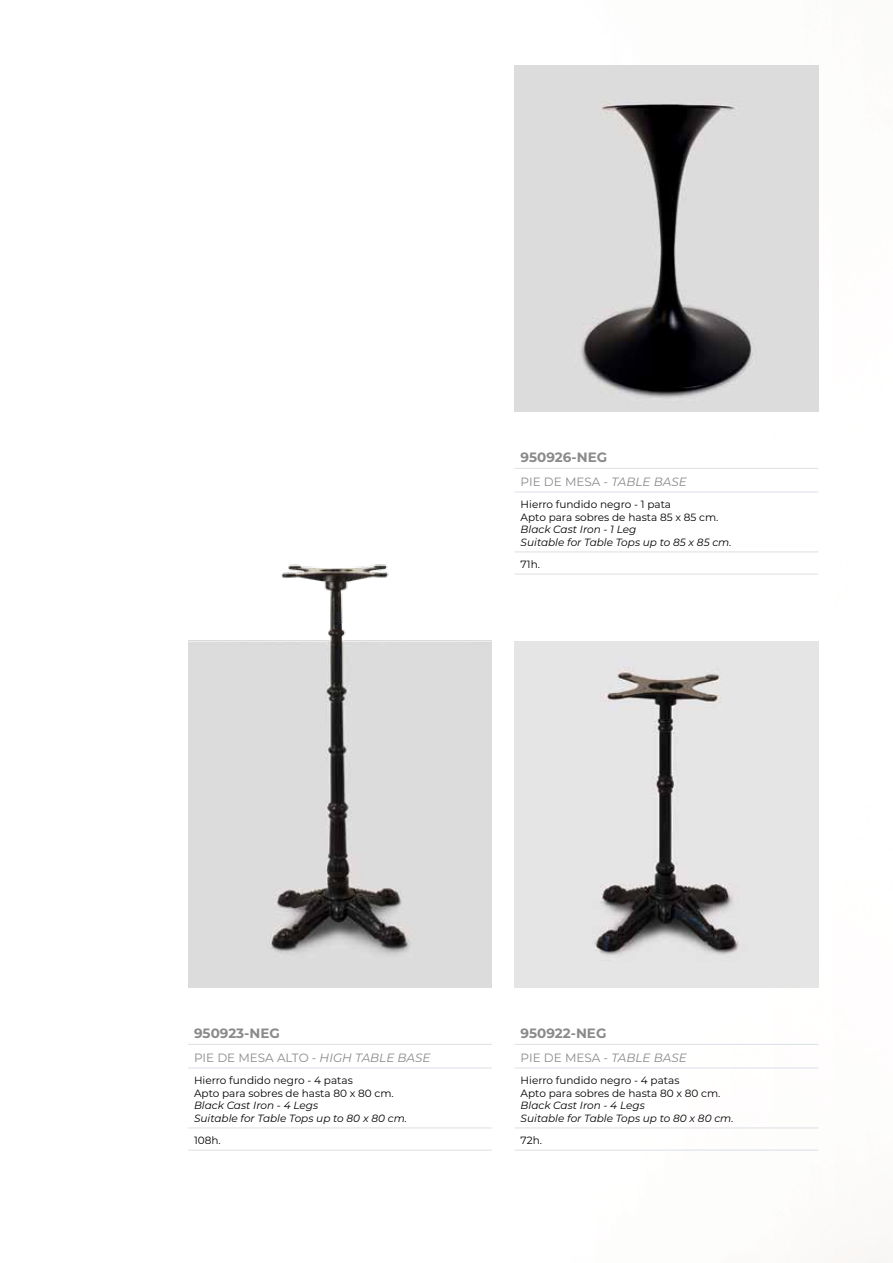
<style>
.page{position:relative;width:893px;height:1263px;background:#fff}
.page>*{position:absolute;margin:0;border:0;box-sizing:border-box;transform-origin:0 0}
.t1{font:700 13.5px "Montserrat";color:#8a8a8a}
.t2{font:12px "Montserrat";color:#8a8a8a}
.t3{font:10.5px/12.6px "Montserrat";color:#000}
.t4{font:italic 10.5px/12.6px "Montserrat";color:#000}
.s1{font-style:italic}
</style>
<div class="page">
<img style="left:515px;top:641px;width:303px;height:346px">
<hr style="left:188px;top:1044px;width:57px;height:1px;background:#dbe0e5">
<hr style="left:245px;top:1044px;width:58px;height:1px;background:#dbe0e5">
<hr style="left:303px;top:1044px;width:189px;height:1px;background:#dbe0e5">
<hr style="left:188px;top:1068px;width:57px;height:1px;background:#dbe0e5">
<hr style="left:245px;top:1068px;width:58px;height:1px;background:#dbe0e5">
<hr style="left:303px;top:1068px;width:189px;height:1px;background:#dbe0e5">
<hr style="left:188px;top:1128px;width:57px;height:1px;background:#dbe0e5">
<hr style="left:245px;top:1128px;width:58px;height:1px;background:#dbe0e5">
<hr style="left:303px;top:1128px;width:189px;height:1px;background:#dbe0e5">
<hr style="left:188px;top:1150px;width:57px;height:1px;background:#dbe0e5">
<hr style="left:245px;top:1150px;width:58px;height:1px;background:#dbe0e5">
<hr style="left:303px;top:1150px;width:189px;height:1px;background:#dbe0e5">
<hr style="left:515px;top:1044px;width:57px;height:1px;background:#dbe0e5">
<hr style="left:572px;top:1044px;width:57px;height:1px;background:#dbe0e5">
<hr style="left:629px;top:1044px;width:189px;height:1px;background:#dbe0e5">
<hr style="left:515px;top:1068px;width:57px;height:1px;background:#dbe0e5">
<hr style="left:572px;top:1068px;width:57px;height:1px;background:#dbe0e5">
<hr style="left:629px;top:1068px;width:189px;height:1px;background:#dbe0e5">
<hr style="left:515px;top:1128px;width:57px;height:1px;background:#dbe0e5">
<hr style="left:572px;top:1128px;width:57px;height:1px;background:#dbe0e5">
<hr style="left:629px;top:1128px;width:189px;height:1px;background:#dbe0e5">
<hr style="left:515px;top:1150px;width:57px;height:1px;background:#dbe0e5">
<hr style="left:572px;top:1150px;width:57px;height:1px;background:#dbe0e5">
<hr style="left:629px;top:1150px;width:189px;height:1px;background:#dbe0e5">
<img style="left:188px;top:564px;width:304px;height:423px">
<img style="left:515px;top:65px;width:303px;height:346px">
<hr style="left:515px;top:468px;width:57px;height:1px;background:#dbe0e5">
<hr style="left:572px;top:468px;width:57px;height:1px;background:#dbe0e5">
<hr style="left:629px;top:468px;width:189px;height:1px;background:#dbe0e5">
<hr style="left:515px;top:492px;width:57px;height:1px;background:#dbe0e5">
<hr style="left:572px;top:492px;width:57px;height:1px;background:#dbe0e5">
<hr style="left:629px;top:492px;width:189px;height:1px;background:#dbe0e5">
<hr style="left:515px;top:552px;width:57px;height:1px;background:#dbe0e5">
<hr style="left:572px;top:552px;width:57px;height:1px;background:#dbe0e5">
<hr style="left:629px;top:552px;width:189px;height:1px;background:#dbe0e5">
<hr style="left:515px;top:574px;width:57px;height:1px;background:#dbe0e5">
<hr style="left:572px;top:574px;width:57px;height:1px;background:#dbe0e5">
<hr style="left:629px;top:574px;width:189px;height:1px;background:#dbe0e5">
<p class="t1" style="left:521px;top:448px;width:88px">950926-NEG</p>
<p class="t2" style="left:521px;top:473px;width:168px">PIE DE MESA - <span class="s1">TABLE BASE</span></p>
<p class="t3" style="left:521px;top:498px;width:199px">Hierro fundido negro - 1 pata<br>Apto para sobres de hasta 85 x 85 cm.</p>
<p class="t4" style="left:521px;top:523px;width:212px">Black Cast Iron - 1 Leg<br>Suitable for Table Tops up to 85 x 85 cm.</p>
<p class="t3" style="left:521px;top:558px;width:21px">71h.</p>
<p class="t1" style="left:194px;top:1024px;width:87px">950923-NEG</p>
<p class="t2" style="left:194px;top:1049px;width:238px">PIE DE MESA ALTO - <span class="s1">HIGH TABLE BASE</span></p>
<p class="t3" style="left:194px;top:1074px;width:201px">Hierro fundido negro - 4 patas<br>Apto para sobres de hasta 80 x 80 cm.</p>
<p class="t4" style="left:194px;top:1099px;width:214px">Black Cast Iron - 4 Legs<br>Suitable for Table Tops up to 80 x 80 cm.</p>
<p class="t3" style="left:194px;top:1134px;width:28px">108h.</p>
<p class="t1" style="left:521px;top:1024px;width:87px">950922-NEG</p>
<p class="t2" style="left:521px;top:1049px;width:168px">PIE DE MESA - <span class="s1">TABLE BASE</span></p>
<p class="t3" style="left:521px;top:1074px;width:201px">Hierro fundido negro - 4 patas<br>Apto para sobres de hasta 80 x 80 cm.</p>
<p class="t4" style="left:521px;top:1099px;width:214px">Black Cast Iron - 4 Legs<br>Suitable for Table Tops up to 80 x 80 cm.</p>
<p class="t3" style="left:521px;top:1134px;width:23px">72h.</p>
</div>
